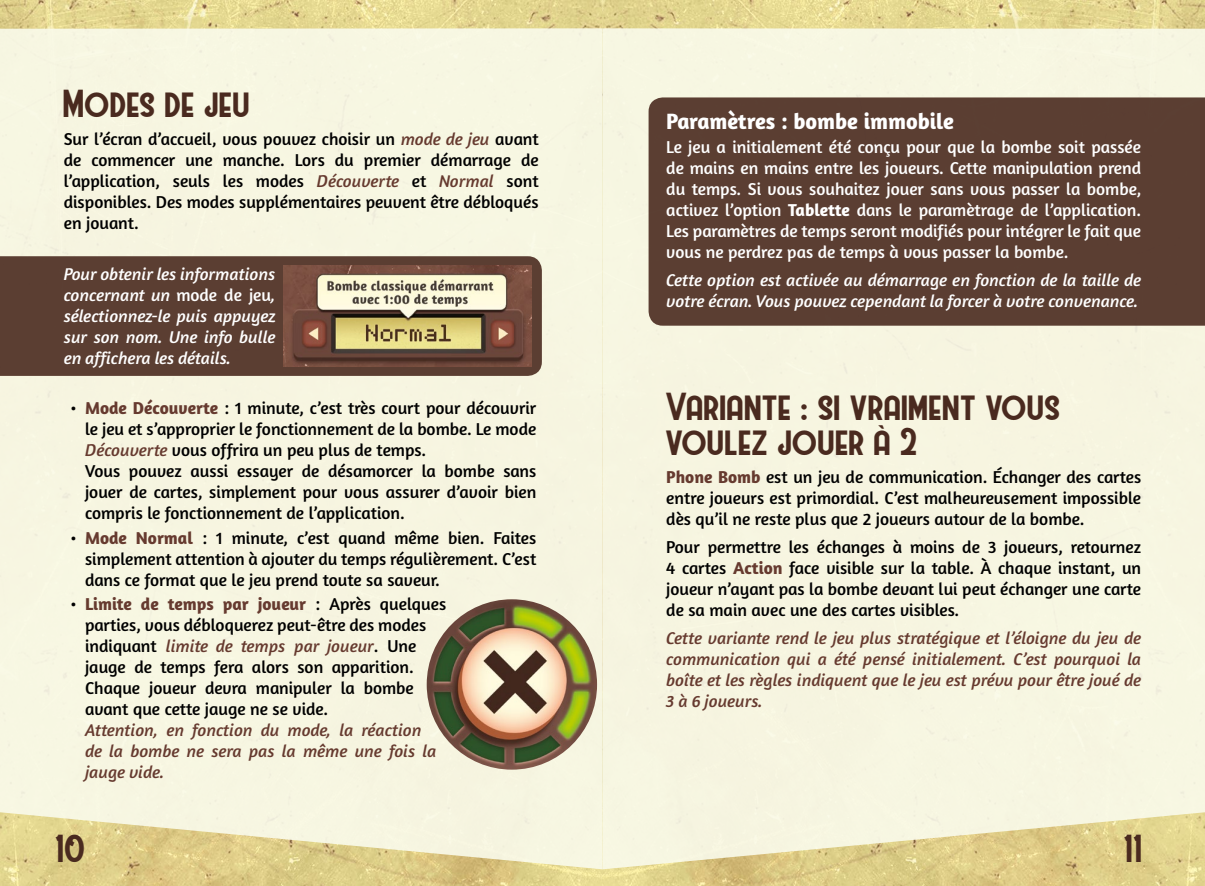
<style>
.page{position:relative;width:1205px;height:886px;background:#fff}
.page>*{position:absolute;margin:0;border:0;box-sizing:border-box;transform-origin:0 0}
.t1{font:35px/35px "Westmeath";color:#4a2a1f}
.t2{font:700 22.5px "Amaranth";color:#fff}
.t3{font:17.5px/21px "Amaranth";color:#000;text-align:justify}
.t4{font:17.5px/21px "Amaranth";color:#fff;text-align:justify}
.t5{font:italic 17.5px/21px "Amaranth";color:#663a2f}
.t6{font:italic 17.5px/21px "Amaranth";color:#fff}
.s1{font-style:italic;color:#663a2f}
.s2{font-style:normal}
.s3{font-weight:700;color:#663a2f}
.s4{font-weight:700}
</style>
<div class="page">
<img style="left:0;top:0;width:1205px;height:886px">
<div style="left:0;top:28px;width:602px;height:841px;background:#f7f6e1"></div>
<div style="left:602px;top:28px;width:603px;height:841px;background:#f7f5e1"></div>
<div style="left:0;top:256px;width:542px;height:120px;background:#5b3e32"></div>
<div style="left:648px;top:97px;width:557px;height:229px;background:#5b3e32"></div>
<img style="left:427px;top:599px;width:170px;height:171px;border-radius:85px">
<img style="left:283px;top:266px;width:248px;height:100px">
<h1 class="t1" style="left:64px;top:85px;width:189px">Modes de jeu</h1>
<p class="t3" style="left:64px;top:128px;width:476px">Sur l’écran d’accueil, vous pouvez choisir un <span class="s1">mode de jeu</span> avant de commencer une manche. Lors du premier démarrage de l’application, seuls les modes <span class="s1">Découverte</span> et <span class="s1">Normal</span> sont disponibles. Des modes supplémentaires peuvent être débloqués en jouant.</p>
<p class="t6" style="left:64px;top:263px;width:213px;text-align:justify">Pour obtenir les informations concernant un <span class="s2">mode de jeu</span>, sélectionnez-le puis appuyez sur son nom. Une info bulle en affichera les détails.</p>
<p class="t3" style="left:85px;top:397px;width:453px;text-align:left;text-indent:-14px">• <span class="s3">Mode Découverte</span> : 1 minute, c’est très court pour découvrir le jeu et s’approprier le fonctionnement de la bombe. Le mode <span class="s1">Découverte</span> vous offrira un peu plus de temps.<br>Vous pouvez aussi essayer de désamorcer la bombe sans jouer de cartes, simplement pour vous assurer d’avoir bien compris le fonctionnement de l’application.</p>
<p class="t3" style="left:85px;top:527px;width:453px;text-indent:-14px">• <span class="s3">Mode Normal</span> : 1 minute, c’est quand même bien. Faites simplement attention à ajouter du temps régulièrement. C’est dans ce format que le jeu prend toute sa saveur.</p>
<p class="t3" style="left:85px;top:593px;width:363px;text-align:left;text-indent:-14px">• <span class="s3">Limite de temps par joueur</span> : Après quelques parties, vous débloquerez peut-être des modes indiquant <span class="s1">limite de temps par joueur</span>. Une jauge de temps fera alors son apparition.<br>Chaque joueur devra manipuler la bombe avant que cette jauge ne se vide.</p>
<p class="t5" style="left:85px;top:720px;width:353px">Attention, en fonction du mode, la réaction de la bombe ne sera pas la même une fois la jauge vide.</p>
<p class="t2" style="left:666px;top:107px;width:289px">Paramètres : bombe immobile</p>
<p class="t4" style="left:666px;top:136px;width:476px">Le jeu a initialement été conçu pour que la bombe soit passée de mains en mains entre les joueurs. Cette manipulation prend du temps. Si vous souhaitez jouer sans vous passer la bombe, activez l’option <span class="s4">Tablette</span> dans le paramètrage de l’application.<br>Les paramètres de temps seront modifiés pour intégrer le fait que vous ne perdrez pas de temps à vous passer la bombe.</p>
<p class="t6" style="left:666px;top:270px;width:476px">Cette option est activée au démarrage en fonction de la taille de votre écran. Vous pouvez cependant la forcer à votre convenance.</p>
<h1 class="t1" style="left:666px;top:387px;width:396px">Variante : si vraiment vous voulez jouer à 2</h1>
<p class="t3" style="left:666px;top:466px;width:476px"><span class="s3">Phone Bomb</span> est un jeu de communication. Échanger des cartes entre joueurs est primordial. C’est malheureusement impossible dès qu’il ne reste plus que 2 joueurs autour de la bombe.</p>
<p class="t3" style="left:666px;top:536px;width:476px">Pour permettre les échanges à moins de 3 joueurs, retournez 4 cartes <span class="s3">Action</span> face visible sur la table. À chaque instant, un joueur n’ayant pas la bombe devant lui peut échanger une carte de sa main avec une des cartes visibles.</p>
<p class="t5" style="left:666px;top:628px;width:476px;text-align:justify">Cette variante rend le jeu plus stratégique et l’éloigne du jeu de communication qui a été pensé initialement. C’est pourquoi la boîte et les règles indiquent que le jeu est prévu pour être joué de 3 à 6 joueurs.</p>
<h1 class="t1" style="left:56px;top:830px;width:32px">10</h1>
<h1 class="t1" style="left:1124px;top:830px;width:21px">11</h1>
</div>
